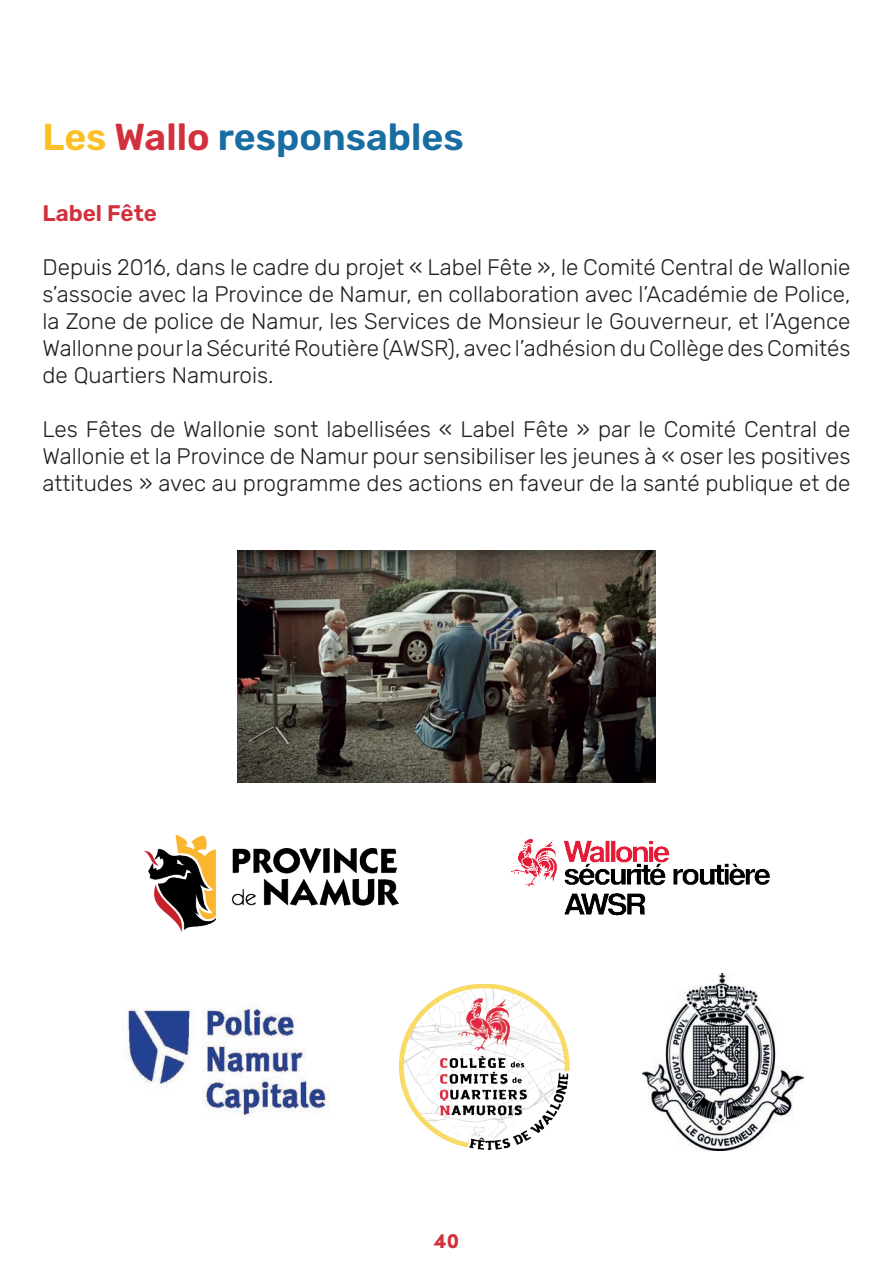
<style>
.page{position:relative;width:893px;height:1263px;background:#fff}
.page>*{position:absolute;margin:0;border:0;box-sizing:border-box;transform-origin:0 0}
.t1{font:600 37.5px "Rubik";color:#196da1}
.t2{font:300 22.5px/27px "Rubik";color:#231f20;text-align:justify}
.t3{font:600 22.5px "Rubik";color:#d1303c}
.t4{font:900 21px "Sofia Pro";color:#d1303c}
.s1{color:#fcc025}
.s2{color:#d1303c}
</style>
<div class="page">
<img style="left:126px;top:1005px;width:203px;height:112px">
<img style="left:643px;top:973px;width:160px;height:178px">
<img style="left:398px;top:984px;width:172px;height:166px">
<img style="left:511px;top:838px;width:259px;height:78px">
<img style="left:145px;top:835px;width:253px;height:97px">
<img style="left:238px;top:550px;width:417px;height:232px">
<h1 class="t1" style="left:43px;top:115px;width:423px"><span class="s1">Les</span> <span class="s2">Wallo</span> responsables</h1>
<p class="t3" style="left:43px;top:200px;width:116px">Label Fête</p>
<p class="t2" style="left:43px;top:254px;width:809px">Depuis 2016, dans le cadre du projet « Label Fête », le Comité Central de Wallonie s’associe avec la Province de Namur, en collaboration avec l’Académie de Police, la Zone de police de Namur, les Services de Monsieur le Gouverneur, et l’Agence Wallonne pour la Sécurité Routière (AWSR), avec l’adhésion du Collège des Comités de Quartiers Namurois.</p>
<p class="t2" style="left:43px;top:416px;width:809px">Les Fêtes de Wallonie sont labellisées « Label Fête » par le Comité Central de Wallonie et la Province de Namur pour sensibiliser les jeunes à « oser les positives attitudes » avec au programme des actions en faveur de la santé publique et de</p>
<p class="t4" style="left:434px;top:1224px;width:27px">40</p>
</div>
